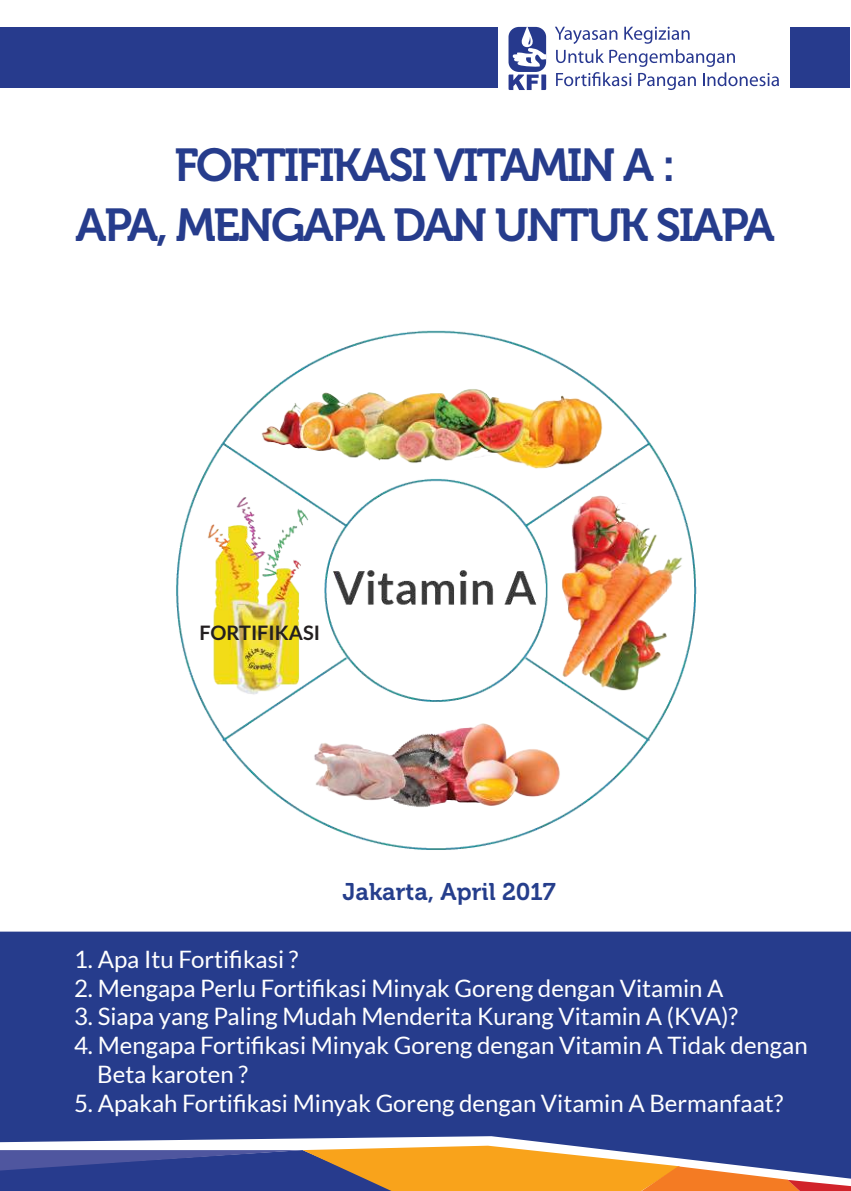
<style>
.page{position:relative;width:851px;height:1191px;background:#fff}
.page>*{position:absolute;margin:0;border:0;box-sizing:border-box;transform-origin:0 0}
.t1{font:46px/60px "Museo 700";letter-spacing:-.05em;color:#263c8c;text-align:center}
.t2{font:24px/28.8px "Lato";color:#fff}
.t3{font:24px "Museo 700";color:#253e8c}
.t4{font:700 20px "Lato";color:#231f20}
</style>
<div class="page">
<div style="left:508px;top:27px;width:38px;height:45px;background:#26398d;border-radius:10px"></div>
<svg style="left:512px;top:27px;width:34px;height:40px"></svg>
<svg style="left:508px;top:75px;width:38px;height:15px"></svg>
<svg style="left:555px;top:27px;width:223px;height:63px"></svg>
<div style="left:790px;top:28px;width:59px;height:60px;background:#273b8d"></div>
<div style="left:0;top:28px;width:497px;height:60px;background:#273b8d"></div>
<div style="left:0;top:931px;width:850px;height:214px;background:#263c8c"></div>
<svg style="left:0;top:1145px;width:850px;height:46px;background:#967a70"></svg>
<img style="left:176px;top:330px;width:521px;height:520px">
<h1 class="t1" style="left:76px;top:136px;width:700px">FORTIFIKASI VITAMIN A :<br>APA, MENGAPA DAN UNTUK SIAPA</h1>
<p class="t4" style="left:199px;top:621px;width:122px">FORTIFIKASI</p>
<p class="t3" style="left:342px;top:878px;width:214px">Jakarta, April 2017</p>
<p class="t2" style="left:74px;top:944px;width:226px">1. Apa Itu Fortifikasi ?</p>
<p class="t2" style="left:74px;top:973px;width:651px">2. Mengapa Perlu Fortifikasi Minyak Goreng dengan Vitamin A</p>
<p class="t2" style="left:74px;top:1002px;width:665px">3. Siapa yang Paling Mudah Menderita Kurang Vitamin A (KVA)?</p>
<p class="t2" style="left:97px;top:1031px;width:712px;text-indent:-23px">4. Mengapa Fortifikasi Minyak Goreng dengan Vitamin A Tidak dengan<br>Beta karoten ?</p>
<p class="t2" style="left:74px;top:1088px;width:710px">5. Apakah Fortifikasi Minyak Goreng dengan Vitamin A Bermanfaat?</p>
</div>
